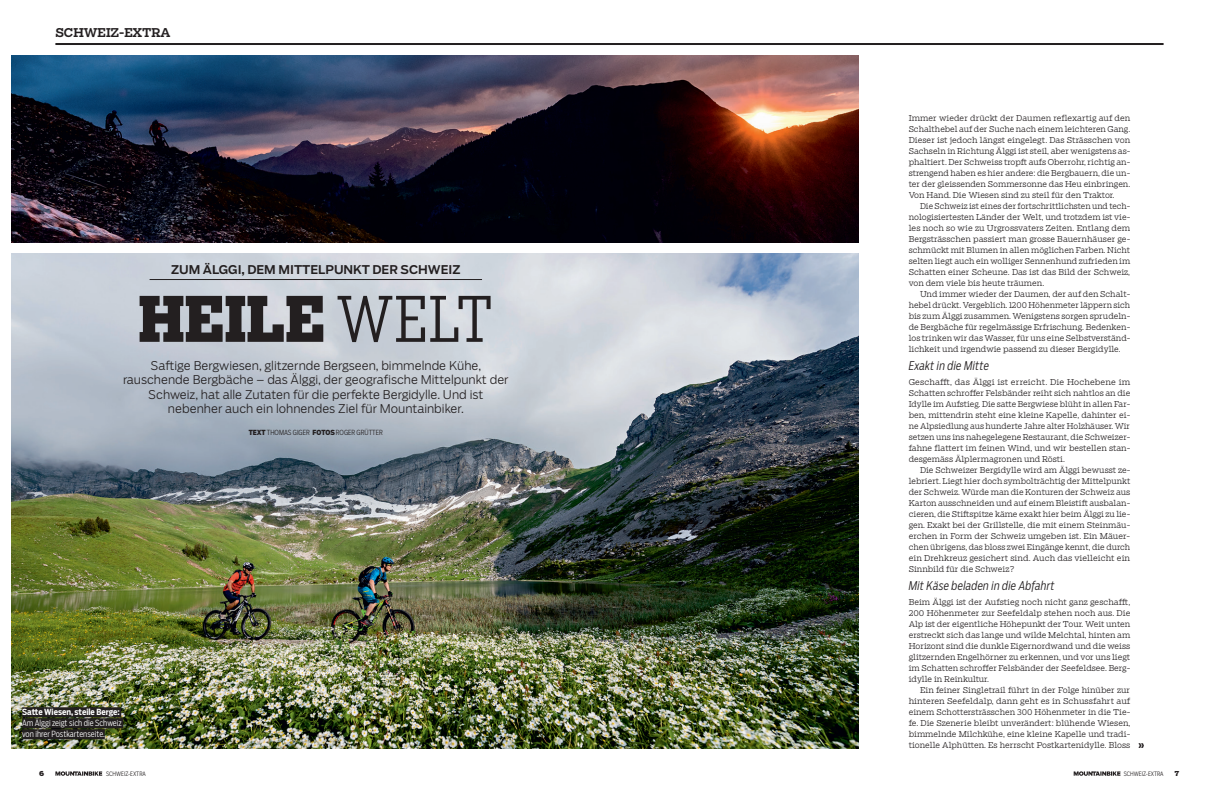
<style>
.page{position:relative;width:1219px;height:794px;background:#fff}
.page>*{position:absolute;margin:0;border:0;box-sizing:border-box;transform-origin:0 0}
.t1{font:900 62px "Salvo Serif Cond";letter-spacing:.005em;color:#231f20}
.Vorspann{font:300 12px/14.4px "Salvo Sans";color:#231f20;text-align:center}
.Lauftext_ohne_Einzug{font:italic 300 12px "Salvo Sans Cond";letter-spacing:.01em;color:#231f20}
.Dachzeile{font:500 12px "Salvo Sans";color:#231f20}
.Rubrik_libü{font:500 12px "Salvo Serif";color:#231f20}
.Bildtext_positiv_unt{font:300 8.4px/11px "Salvo Sans Cond";color:#fff}
.t2{font:900 8.4px "Salvo Serif";color:#231f20}
.Lauftext_ohne_Einzug-2{font:300 8px/11px "Salvo Serif";color:#231f20;text-align:justify}
.Text_und_Foto{font:300 7px "Salvo Sans Cond";color:#231f20}
.Pagina{font:900 7px "Salvo Serif";color:#231f20}
.Pagina_Rubrik_links{font:300 6px "Salvo Sans Cond";color:#231f20}
.Pagina_Rubrik_rechts{font:300 6px "Salvo Sans Cond";color:#231f20}
.s1{font-weight:300}
.s2{font-weight:900}
.s3{font-weight:700}
</style>
<div class="page">
<img style="left:11px;top:55px;width:848px;height:187px">
<img style="left:11px;top:253px;width:848px;height:495px">
<hr style="left:150px;top:279px;width:332px;height:1px;background:#231f20">
<hr style="left:55px;top:43px;width:1108px;height:2px;background:#231f20">
<div style="left:22px;top:707px;width:99px;height:10px;background:#231f20"></div>
<div style="left:22px;top:718px;width:101px;height:10px;background:#231f20"></div>
<div style="left:22px;top:729px;width:83px;height:10px;background:#231f20"></div>
<svg style="left:55px;top:771px;width:47px;height:5px"></svg>
<svg style="left:1074px;top:771px;width:46px;height:5px"></svg>
<p class="Rubrik_libü" style="left:55px;top:24px;width:117px">SCHWEIZ-EXTRA</p>
<p class="Lauftext_ohne_Einzug-2" style="left:909px;top:112px;width:223px">Immer wieder drückt der Daumen reflexartig auf den Schalthebel auf der Suche nach einem leichteren Gang.<br>Dieser ist jedoch längst eingelegt. Das Strässchen von Sachseln in Richtung Älggi ist steil, aber wenigstens as&shy;phaltiert. Der Schweiss tropft aufs Oberrohr, richtig an&shy;strengend haben es hier andere: die Bergbauern, die un&shy;ter der gleissenden Sommersonne das Heu einbringen.<br>Von Hand. Die Wiesen sind zu steil für den Traktor.</p>
<p class="Lauftext_ohne_Einzug-2" style="left:909px;top:200px;width:223px;text-indent:11px">Die Schweiz ist eines der fortschrittlichsten und tech&shy;nologisiertesten Länder der Welt, und trotzdem ist vie&shy;les noch so wie zu Urgrossvaters Zeiten. Entlang dem Bergsträsschen passiert man grosse Bauernhäuser ge&shy;schmückt mit Blumen in allen möglichen Farben. Nicht selten liegt auch ein wolliger Sennenhund zufrieden im Schatten einer Scheune. Das ist das Bild der Schweiz, von dem viele bis heute träumen.</p>
<p class="Lauftext_ohne_Einzug-2" style="left:909px;top:288px;width:223px;text-indent:11px">Und immer wieder der Daumen, der auf den Schalt&shy;hebel drückt. Vergeblich. 1200 Höhenmeter läppern sich bis zum Älggi zusammen. Wenigstens sorgen sprudeln&shy;de Bergbäche für regelmässige Erfrischung. Bedenken&shy;los trinken wir das Wasser, für uns eine Selbstverständ&shy;lichkeit und irgendwie passend zu dieser Bergidylle.</p>
<p class="Lauftext_ohne_Einzug" style="left:909px;top:358px;width:82px">Exakt in die Mitte</p>
<p class="Lauftext_ohne_Einzug-2" style="left:909px;top:376px;width:223px">Geschafft, das Älggi ist erreicht. Die Hochebene im Schatten schroffer Felsbänder reiht sich nahtlos an die Idylle im Aufstieg. Die satte Bergwiese blüht in allen Far&shy;ben, mittendrin steht eine kleine Kapelle, dahinter ei&shy;ne Alpsiedlung aus hunderte Jahre alter Holzhäuser. Wir setzen uns ins nahegelegene Restaurant, die Schweizer&shy;fahne flattert im feinen Wind, und wir bestellen stan&shy;desgemäss Älplermagronen und Rösti.</p>
<p class="Lauftext_ohne_Einzug-2" style="left:909px;top:464px;width:223px;text-indent:11px">Die Schweizer Bergidylle wird am Älggi bewusst ze&shy;lebriert. Liegt hier doch symbolträchtig der Mittelpunkt der Schweiz. Würde man die Konturen der Schweiz aus Karton ausschneiden und auf einem Bleistift ausbalan&shy;cieren, die Stiftspitze käme exakt hier beim Älggi zu lie&shy;gen. Exakt bei der Grillstelle, die mit einem Steinmäu&shy;erchen in Form der Schweiz umgeben ist. Ein Mäuer&shy;chen übrigens, das bloss zwei Eingänge kennt, die durch ein Drehkreuz gesichert sind. Auch das vielleicht ein Sinnbild für die Schweiz?</p>
<p class="Lauftext_ohne_Einzug" style="left:909px;top:578px;width:148px">Mit Käse beladen in die Abfahrt</p>
<p class="Lauftext_ohne_Einzug-2" style="left:909px;top:596px;width:223px">Beim Älggi ist der Aufstieg noch nicht ganz geschafft, 200 Höhenmeter zur Seefeldalp stehen noch aus. Die Alp ist der eigentliche Höhepunkt der Tour. Weit unten erstreckt sich das lange und wilde Melchtal, hinten am Horizont sind die dunkle Eigernordwand und die weiss glitzernden Engelhörner zu erkennen, und vor uns liegt im Schatten schroffer Felsbänder der Seefeldsee. Berg&shy;idylle in Reinkultur.</p>
<p class="Lauftext_ohne_Einzug-2" style="left:909px;top:684px;width:223px;text-indent:11px">Ein feiner Singletrail führt in der Folge hinüber zur hinteren Seefeldalp, dann geht es in Schussfahrt auf einem Schottersträsschen 300 Höhenmeter in die Tie&shy;fe. Die Szenerie bleibt unverändert: blühende Wiesen, bimmelnde Milchkühe, eine kleine Kapelle und tradi&shy;tionelle Alphütten. Es herrscht Postkartenidylle. Bloss</p>
<p class="Dachzeile" style="left:171px;top:261px;width:291px">ZUM ÄLGGI, DEM MITTELPUNKT DER SCHWEIZ</p>
<p class="t1" style="left:139px;top:276px;width:356px">HEILE <span class="s1">WELT</span></p>
<p class="Vorspann" style="left:123px;top:358px;width:387px">Saftige Bergwiesen, glitzernde Bergseen, bimmelnde Kühe, rauschende Bergbäche – das Älggi, der geografische Mittelpunkt der Schweiz, hat alle Zutaten für die perfekte Bergidylle. Und ist nebenher auch ein lohnendes Ziel für Mountainbiker.</p>
<p class="Text_und_Foto" style="left:249px;top:427px;width:136px"><span class="s2">TEXT</span> THOMAS GIGER <span class="s2">FOTOS</span> ROGER GRÜTTER</p>
<p class="Bildtext_positiv_unt" style="left:22px;top:706px;width:101px"><span class="s3">Satte Wiesen, steile Berge:<br></span>Am Älggi zeigt sich die Schweiz von ihrer Postkartenseite.</p>
<p class="Pagina" style="left:39px;top:768px;width:7px">6</p>
<p class="Pagina_Rubrik_links" style="left:106px;top:769px;width:41px">SCHWEIZ-EXTRA</p>
<p class="Pagina_Rubrik_rechts" style="left:1124px;top:769px;width:41px">SCHWEIZ-EXTRA</p>
<p class="Pagina" style="left:1175px;top:768px;width:6px">7</p>
<p class="t2" style="left:1138px;top:739px;width:8px">»</p>
</div>
